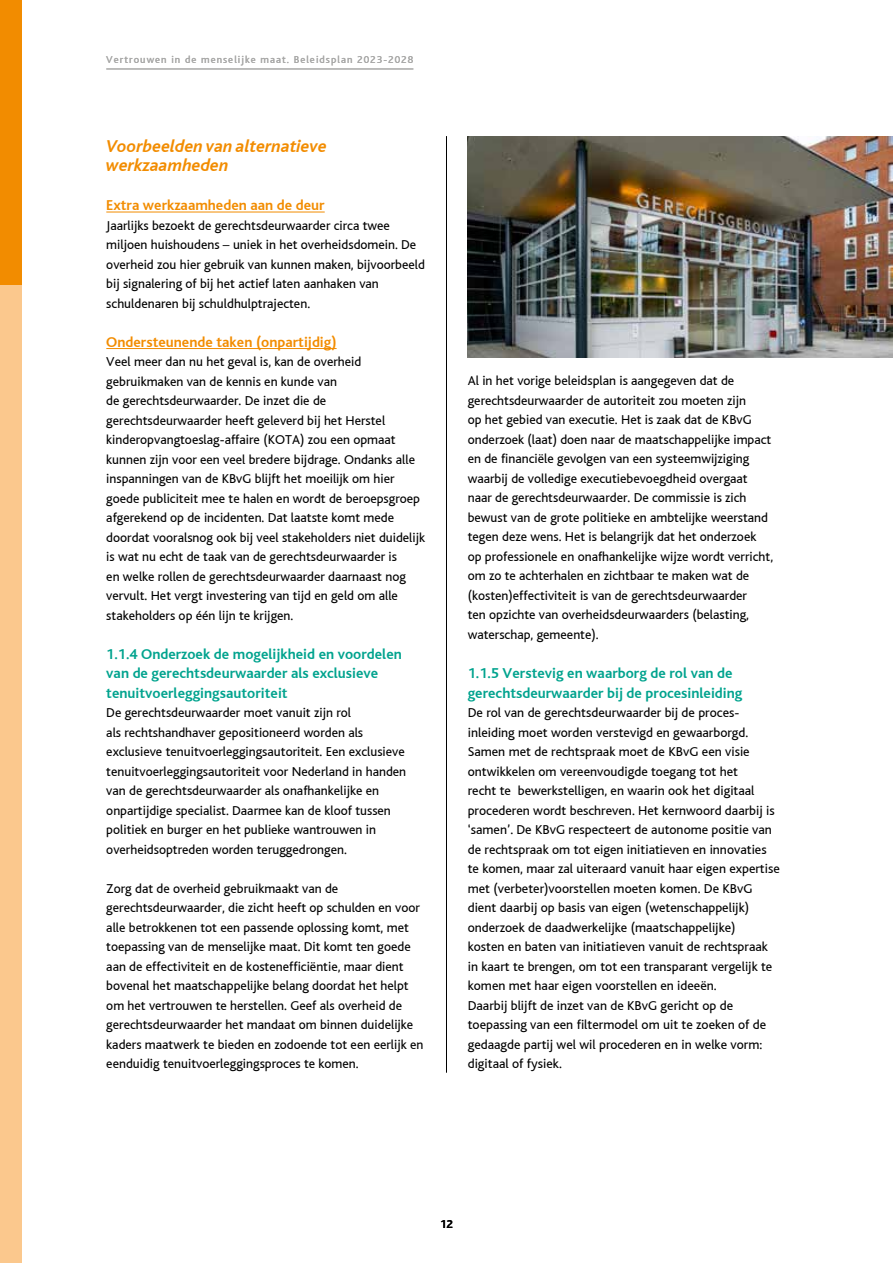
<style>
.page{position:relative;width:893px;height:1263px;background:#fff}
.page>*{position:absolute;margin:0;border:0;box-sizing:border-box;transform-origin:0 0}
.t1{font:italic 700 18px/19.5px "Bliss";color:#f28c00}
.t2{font:700 15px/19.5px "Bliss";color:#00a38e}
.t3{font:700 15px "Bliss";color:#f28c00}
.t4{font:13.5px/19.5px "Bliss";color:#000}
.t5{font:700 12px "Bliss";color:#000}
.t6{font:10.5px "Bliss";letter-spacing:.1em;color:#a8a8a7}
</style>
<div class="page">
<hr style="left:106px;top:69px;width:307px;height:1px;background:#a8a8a7">
<div style="left:0;top:285px;width:21px;height:978px;background:#fbc88d"></div>
<div style="left:0;top:0;width:21px;height:285px;background:#f28c00"></div>
<hr style="left:106px;top:212px;width:219px;height:1px;background:#f28c00">
<hr style="left:106px;top:348px;width:231px;height:1px;background:#f28c00">
<hr style="left:446px;top:136px;width:1px;height:937px;background:#000">
<img style="left:468px;top:136px;width:425px;height:221px">
<p class="t6" style="left:106px;top:54px;width:309px">Vertrouwen in de menselijke maat. Beleidsplan 2023-2028</p>
<h1 class="t1" style="left:106px;top:136px;width:222px">Voorbeelden van alternatieve werkzaamheden</h1>
<p class="t3" style="left:106px;top:197px;width:220px">Extra werkzaamheden aan de deur</p>
<p class="t4" style="left:106px;top:216px;width:320px">Jaarlijks bezoekt de gerechtsdeurwaarder circa twee miljoen huishoudens – uniek in het overheidsdomein. De overheid zou hier gebruik van kunnen maken, bijvoorbeeld bij signalering of bij het actief laten aanhaken van schuldenaren bij schuldhulptrajecten.</p>
<p class="t3" style="left:106px;top:334px;width:232px">Ondersteunende taken (onpartijdig)</p>
<p class="t4" style="left:106px;top:352px;width:320px">Veel meer dan nu het geval is, kan de overheid gebruikmaken van de kennis en kunde van<br>de gerechtsdeurwaarder. De inzet die de gerechtsdeurwaarder heeft geleverd bij het Herstel kinderopvangtoeslag-affaire (KOTA) zou een opmaat kunnen zijn voor een veel bredere bijdrage. Ondanks alle inspanningen van de KBvG blijft het moeilijk om hier goede publiciteit mee te halen en wordt de beroepsgroep afgerekend op de incidenten. Dat laatste komt mede doordat vooralsnog ook bij veel stakeholders niet duidelijk is wat nu echt de taak van de gerechtsdeurwaarder is<br>en welke rollen de gerechtsdeurwaarder daarnaast nog vervult. Het vergt investering van tijd en geld om alle stakeholders op één lijn te krijgen.</p>
<p class="t2" style="left:106px;top:644px;width:297px">1.1.4 Onderzoek de mogelijkheid en voordelen van de gerechtsdeurwaarder als exclusieve tenuitvoerleggingsautoriteit</p>
<p class="t4" style="left:106px;top:703px;width:301px">De gerechtsdeurwaarder moet vanuit zijn rol<br>als rechtshandhaver gepositioneerd worden als exclusieve tenuitvoerleggingsautoriteit. Een exclusieve tenuitvoerleggingsautoriteit voor Nederland in handen van de gerechtsdeurwaarder als onafhankelijke en onpartijdige specialist. Daarmee kan de kloof tussen politiek en burger en het publieke wantrouwen in overheidsoptreden worden teruggedrongen.</p>
<p class="t4" style="left:106px;top:879px;width:319px">Zorg dat de overheid gebruikmaakt van de gerechtsdeurwaarder, die zicht heeft op schulden en voor alle betrokkenen tot een passende oplossing komt, met toepassing van de menselijke maat. Dit komt ten goede aan de effectiviteit en de kostenefficiëntie, maar dient bovenal het maatschappelijke belang doordat het helpt om het vertrouwen te herstellen. Geef als overheid de gerechtsdeurwaarder het mandaat om binnen duidelijke kaders maatwerk te bieden en zodoende tot een eerlijk en eenduidig tenuitvoerleggingsproces te komen.</p>
<p class="t4" style="left:468px;top:371px;width:307px">Al in het vorige beleidsplan is aangegeven dat de gerechtsdeurwaarder de autoriteit zou moeten zijn<br>op het gebied van executie. Het is zaak dat de KBvG onderzoek (laat) doen naar de maatschappelijke impact en de financiële gevolgen van een systeemwijziging waarbij de volledige executiebevoegdheid overgaat naar de gerechtsdeurwaarder. De commissie is zich bewust van de grote politieke en ambtelijke weerstand tegen deze wens. Het is belangrijk dat het onderzoek op professionele en onafhankelijke wijze wordt verricht, om zo te achterhalen en zichtbaar te maken wat de (kosten)effectiviteit is van de gerechtsdeurwaarder<br>ten opzichte van overheidsdeurwaarders (belasting, waterschap, gemeente).</p>
<p class="t2" style="left:468px;top:664px;width:276px">1.1.5 Verstevig en waarborg de rol van de gerechtsdeurwaarder bij de procesinleiding</p>
<p class="t4" style="left:468px;top:703px;width:314px">De rol van de gerechtsdeurwaarder bij de proces&shy;inleiding moet worden verstevigd en gewaarborgd.<br>Samen met de rechtspraak moet de KBvG een visie ontwikkelen om vereenvoudigde toegang tot het<br>recht te bewerkstelligen, en waarin ook het digitaal procederen wordt beschreven. Het kernwoord daarbij is ‘samen’. De KBvG respecteert de autonome positie van de rechtspraak om tot eigen initiatieven en innovaties te komen, maar zal uiteraard vanuit haar eigen expertise met (verbeter)voorstellen moeten komen. De KBvG dient daarbij op basis van eigen (wetenschappelijk) onderzoek de daadwerkelijke (maatschappelijke)<br>kosten en baten van initiatieven vanuit de rechtspraak in kaart te brengen, om tot een transparant vergelijk te komen met haar eigen voorstellen en ideeën.<br>Daarbij blijft de inzet van de KBvG gericht op de toepassing van een filtermodel om uit te zoeken of de gedaagde partij wel wil procederen en in welke vorm: digitaal of fysiek.</p>
<p class="t5" style="left:440px;top:1218px;width:14px">12</p>
</div>
